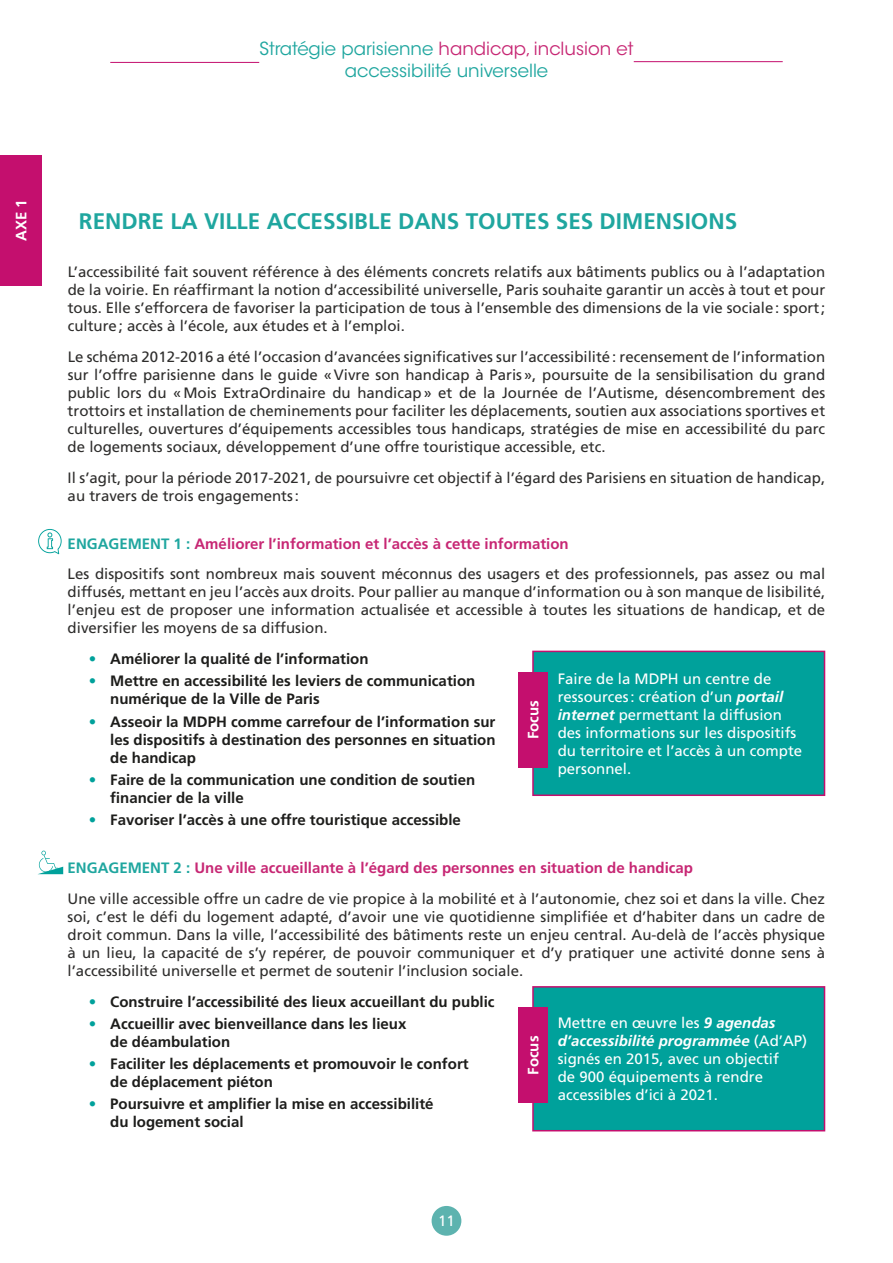
<style>
.page{position:relative;width:893px;height:1263px;background:#fff}
.page>*{position:absolute;margin:0;border:0;box-sizing:border-box;transform-origin:0 0}
.t1{font:700 24px "Frutiger LT Std";color:#fff}
.t2{font:700 22.5px "Frutiger LT Std";color:#1fa69f}
.t3{font:18px/21.6px "ITC Avant Garde Std";color:#1fa69f;text-align:center}
.t4{font:15px/18px "Frutiger LT Std";color:#2e2d2c;text-align:justify}
.t5{font:700 15px/18px "Frutiger LT Std";color:#1d1d1b}
.t6{font:15px/18px "Frutiger LT Std";color:#fff}
.t7{font:700 15px "Frutiger LT Std";color:#fff}
.s1{color:#c72774}
.s2{font-weight:700;color:#1fa69f}
.s3{font-weight:700;color:#c72774}
.s4{color:#00a19b}
.s5{font-weight:700;font-style:italic}
</style>
<div class="page">
<div style="left:431px;top:1205px;width:30px;height:30px;background:#5db3af;border-radius:50%"></div>
<hr style="left:633px;top:61px;width:149px;height:1px;background:#c40f6e">
<hr style="left:110px;top:62px;width:149px;height:1px;background:#c40f6e">
<div style="left:532px;top:651px;width:292px;height:144px;background:#00a19b"></div>
<div style="left:532px;top:650px;width:292px;height:145px;border:2px solid #c40f6e"></div>
<div style="left:518px;top:672px;width:29px;height:95px;background:#c40f6e"></div>
<div style="left:532px;top:986px;width:292px;height:144px;background:#00a19b"></div>
<div style="left:532px;top:985px;width:292px;height:146px;border:2px solid #c40f6e"></div>
<div style="left:518px;top:1007px;width:29px;height:95px;background:#c40f6e"></div>
<svg style="left:38px;top:529px;width:24px;height:25px"></svg>
<svg style="left:38px;top:850px;width:25px;height:24px"></svg>
<div style="left:0;top:155px;width:42px;height:130px;background:#c40f6e"></div>
<p class="t3" style="left:259px;top:38px;width:375px">Stratégie parisienne <span class="s1">handicap, inclusion et </span>accessibilité universelle</p>
<p class="t7" style="left:12px;top:241px;width:43px;rotate:-90deg">AXE 1</p>
<h1 class="t1" style="left:4px;top:207px;width:66px">Axe 1</h1>
<h2 class="t2" style="left:79px;top:208px;width:659px">RENDRE LA VILLE ACCESSIBLE DANS TOUTES SES DIMENSIONS</h2>
<p class="t4" style="left:68px;top:263px;width:758px">L’accessibilité fait souvent référence à des éléments concrets relatifs aux bâtiments publics ou à l’adaptation de la voirie. En réaffirmant la notion d’accessibilité universelle, Paris souhaite garantir un accès à tout et pour tous. Elle s’efforcera de favoriser la participation de tous à l’ensemble des dimensions de la vie sociale: sport; culture; accès à l’école, aux études et à l’emploi.</p>
<p class="t4" style="left:68px;top:347px;width:758px">Le schéma 2012-2016 a été l’occasion d’avancées significatives sur l’accessibilité: recensement de l’information sur l’offre parisienne dans le guide «Vivre son handicap à Paris», poursuite de la sensibilisation du grand public lors du «Mois ExtraOrdinaire du handicap» et de la Journée de l’Autisme, désencombrement des trottoirs et installation de cheminements pour faciliter les déplacements, soutien aux associations sportives et culturelles, ouvertures d’équipements accessibles tous handicaps, stratégies de mise en accessibilité du parc de logements sociaux, développement d’une offre touristique accessible, etc.</p>
<p class="t4" style="left:68px;top:468px;width:758px">Il s’agit, pour la période 2017-2021, de poursuivre cet objectif à l’égard des Parisiens en situation de handicap, au travers de trois engagements:</p>
<p class="t4" style="left:68px;top:528px;width:758px;line-height:30.8px"><span class="s2">ENGAGEMENT 1 :</span> <span class="s3">Améliorer l’information et l’accès à cette information<br></span>Les dispositifs sont nombreux mais souvent méconnus des usagers et des professionnels, pas assez ou mal</p>
<p class="t4" style="left:68px;top:583px;width:758px">diffusés, mettant en jeu l’accès aux droits. Pour pallier au manque d’information ou à son manque de lisibilité, l’enjeu est de proposer une information actualisée et accessible à toutes les situations de handicap, et de diversifier les moyens de sa diffusion.</p>
<p class="t5" style="left:89px;top:649px;width:281px"><span class="s4">•</span> Améliorer la qualité de l’information</p>
<p class="t5" style="left:110px;top:672px;width:366px;text-indent:-21px"><span class="s4">•</span> Mettre en accessibilité les leviers de communication numérique de la Ville de Paris</p>
<p class="t5" style="left:110px;top:712px;width:387px;text-align:justify;text-indent:-21px"><span class="s4">•</span> Asseoir la MDPH comme carrefour de l’information sur les dispositifs à destination des personnes en situation de handicap</p>
<p class="t5" style="left:110px;top:770px;width:366px;text-indent:-21px"><span class="s4">•</span> Faire de la communication une condition de soutien financier de la ville</p>
<p class="t5" style="left:89px;top:810px;width:373px"><span class="s4">•</span> Favoriser l’accès à une offre touristique accessible</p>
<p class="t4" style="left:68px;top:852px;width:758px;line-height:30.8px"><span class="s2">ENGAGEMENT 2 :</span> <span class="s3">Une ville accueillante à l’égard des personnes en situation de handicap<br></span>Une ville accessible offre un cadre de vie propice à la mobilité et à l’autonomie, chez soi et dans la ville. Chez</p>
<p class="t4" style="left:68px;top:907px;width:758px">soi, c’est le défi du logement adapté, d’avoir une vie quotidienne simplifiée et d’habiter dans un cadre de droit commun. Dans la ville, l’accessibilité des bâtiments reste un enjeu central. Au-delà de l’accès physique à un lieu, la capacité de s’y repérer, de pouvoir communiquer et d’y pratiquer une activité donne sens à l’accessibilité universelle et permet de soutenir l’inclusion sociale.</p>
<p class="t5" style="left:89px;top:992px;width:407px"><span class="s4">•</span> Construire l’accessibilité des lieux accueillant du public</p>
<p class="t5" style="left:110px;top:1014px;width:297px;text-indent:-21px"><span class="s4">•</span> Accueillir avec bienveillance dans les lieux de déambulation</p>
<p class="t5" style="left:110px;top:1054px;width:360px;text-indent:-21px"><span class="s4">•</span> Faciliter les déplacements et promouvoir le confort de déplacement piéton</p>
<p class="t5" style="left:110px;top:1094px;width:325px;text-indent:-21px"><span class="s4">•</span> Poursuivre et amplifier la mise en accessibilité du logement social</p>
<p class="t6" style="left:557px;top:669px;width:246px">Faire de la MDPH un centre de ressources: création d’un <span class="s5">portail internet</span> permettant la diffusion des informations sur les dispositifs du territoire et l’accès à un compte personnel.</p>
<p class="t7" style="left:524px;top:739px;width:41px;rotate:-90deg">Focus</p>
<p class="t6" style="left:557px;top:1013px;width:251px">Mettre en œuvre les <span class="s5">9 agendas d’accessibilité programmée</span> (Ad’AP) signés en 2015, avec un objectif<br>de 900 équipements à rendre accessibles d’ici à 2021.</p>
<p class="t7" style="left:524px;top:1074px;width:41px;rotate:-90deg">Focus</p>
<p class="t6" style="left:438px;top:1211px;width:18px">11</p>
</div>
